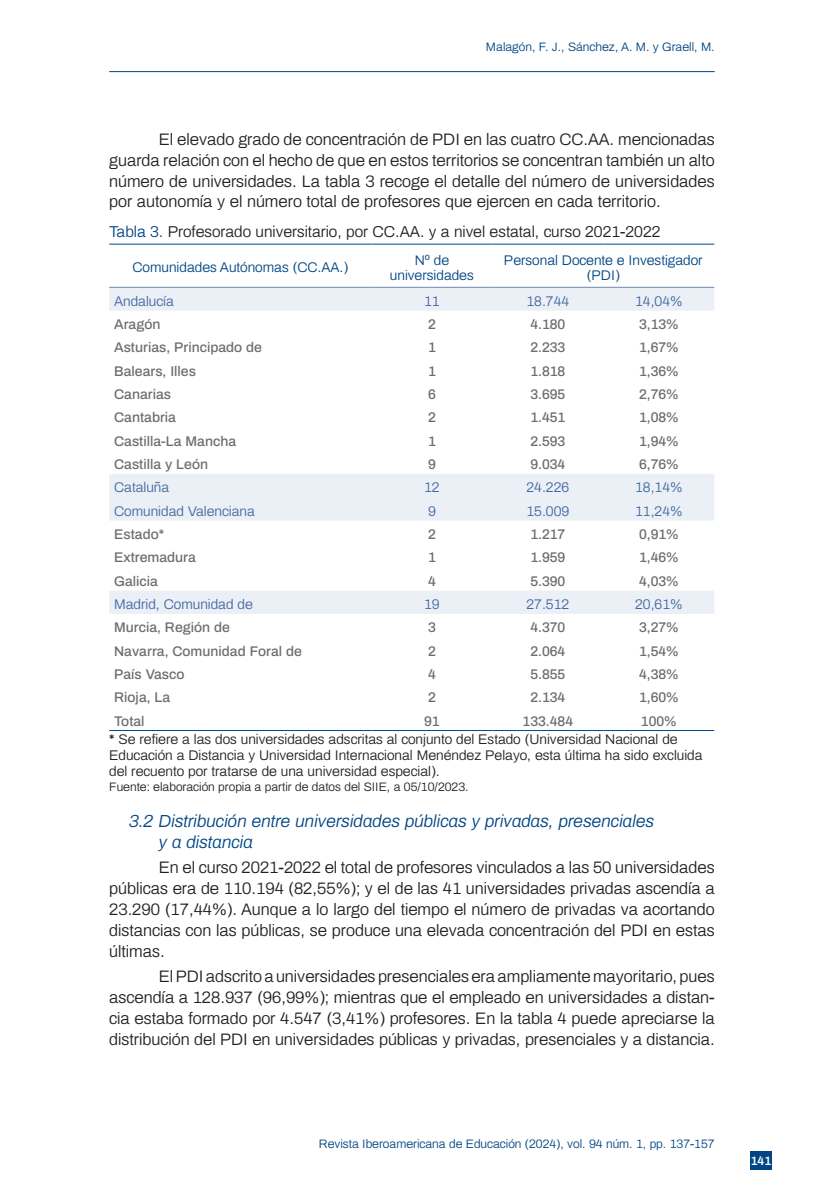
<style>
.page{position:relative;width:819px;height:1191px;background:#fff}
.page>*{position:absolute;margin:0;border:0;box-sizing:border-box;transform-origin:0 0}
.t1{font:italic 300 17.5px/21px "Archivo";color:#004684}
.RIE_Texto{font:300 16.62px/20.8px "Archivo";color:#231f20;text-align:justify}
.RIE_TítuloTabla_2{font:300 15.75px "Archivo";color:#231f20}
.RIE_TablaTexto{font:500 14px "Archivo";color:#6c6d70}
.RIE_Tabla{font:300 14px/15.8px "Archivo";color:#231f20}
.RIE_TablaTexto-2{font:300 14px "Archivo";color:#4269a0}
.RIE_TablaTextoCabecera{font:300 14px/15.8px "Archivo";color:#004684;text-align:center}
.t2{font:300 12.25px "Archivo";color:#004684}
.RIE_Fuente{font:300 12.25px "Archivo";color:#231f20}
.t3{font:600 12.25px "Archivo";color:#fff}
.s1{color:#004684}
</style>
<div class="page">
<hr style="left:109px;top:71px;width:605px;height:1px;background:#004684">
<svg style="left:109px;top:288px;width:605px;height:326px"></svg>
<hr style="left:109px;top:244px;width:262px;height:1px;background:#004684">
<hr style="left:371px;top:244px;width:121px;height:1px;background:#004684">
<hr style="left:492px;top:244px;width:111px;height:1px;background:#004684">
<hr style="left:603px;top:244px;width:111px;height:1px;background:#004684">
<hr style="left:109px;top:730px;width:262px;height:1px;background:#004684">
<hr style="left:371px;top:730px;width:121px;height:1px;background:#004684">
<hr style="left:492px;top:730px;width:111px;height:1px;background:#004684">
<hr style="left:603px;top:730px;width:111px;height:1px;background:#004684">
<hr style="left:109px;top:287px;width:262px;height:1px;background:#7089b6">
<hr style="left:371px;top:287px;width:121px;height:1px;background:#7089b6">
<hr style="left:492px;top:287px;width:111px;height:1px;background:#7089b6">
<hr style="left:603px;top:287px;width:111px;height:1px;background:#7089b6">
<div style="left:750px;top:1151px;width:21px;height:19px;background:#004684"></div>
<p class="t2" style="left:486px;top:38px;width:230px">Malagón, F. J., Sánchez, A. M. y Graell, M.</p>
<p class="RIE_Texto" style="left:109px;top:128px;width:607px;text-indent:50px">El elevado grado de concentración de PDI en las cuatro CC.AA. mencionadas guarda relación con el hecho de que en estos territorios se concentran también un alto número de universidades. La tabla 3 recoge el detalle del número de universidades por autonomía y el número total de profesores que ejercen en cada territorio.</p>
<p class="RIE_TítuloTabla_2" style="left:109px;top:220px;width:553px"><span class="s1">Tabla 3.</span> Profesorado universitario, por CC.AA. y a nivel estatal, curso 2021-2022</p>
<p class="RIE_TablaTextoCabecera" style="left:132px;top:259px;width:217px">Comunidades Autónomas (CC.AA.)</p>
<p class="RIE_TablaTextoCabecera" style="left:390px;top:251px;width:85px">Nº de universidades</p>
<p class="RIE_TablaTextoCabecera" style="left:504px;top:251px;width:200px">Personal Docente e Investigador (PDI)</p>
<p class="RIE_TablaTexto-2" style="left:114px;top:290px;width:61px">Andalucía</p>
<p class="RIE_TablaTexto-2" style="left:424px;top:290px;width:17px">11</p>
<p class="RIE_TablaTexto-2" style="left:526px;top:290px;width:44px">18.744</p>
<p class="RIE_TablaTexto-2" style="left:635px;top:290px;width:49px">14,04%</p>
<p class="RIE_TablaTexto" style="left:114px;top:314px;width:48px">Aragón</p>
<p class="RIE_TablaTexto" style="left:428px;top:314px;width:9px">2</p>
<p class="RIE_TablaTexto" style="left:530px;top:314px;width:37px">4.180</p>
<p class="RIE_TablaTexto" style="left:639px;top:314px;width:41px">3,13%</p>
<p class="RIE_TablaTexto" style="left:114px;top:337px;width:149px">Asturias, Principado de</p>
<p class="RIE_TablaTexto" style="left:428px;top:337px;width:9px">1</p>
<p class="RIE_TablaTexto" style="left:530px;top:337px;width:37px">2.233</p>
<p class="RIE_TablaTexto" style="left:639px;top:337px;width:41px">1,67%</p>
<p class="RIE_TablaTexto" style="left:114px;top:360px;width:83px">Balears, Illes</p>
<p class="RIE_TablaTexto" style="left:428px;top:360px;width:9px">1</p>
<p class="RIE_TablaTexto" style="left:530px;top:360px;width:37px">1.818</p>
<p class="RIE_TablaTexto" style="left:639px;top:360px;width:41px">1,36%</p>
<p class="RIE_TablaTexto" style="left:114px;top:384px;width:58px">Canarias</p>
<p class="RIE_TablaTexto" style="left:428px;top:384px;width:9px">6</p>
<p class="RIE_TablaTexto" style="left:530px;top:384px;width:37px">3.695</p>
<p class="RIE_TablaTexto" style="left:639px;top:384px;width:41px">2,76%</p>
<p class="RIE_TablaTexto" style="left:114px;top:407px;width:63px">Cantabria</p>
<p class="RIE_TablaTexto" style="left:428px;top:407px;width:9px">2</p>
<p class="RIE_TablaTexto" style="left:530px;top:407px;width:37px">1.451</p>
<p class="RIE_TablaTexto" style="left:639px;top:407px;width:41px">1,08%</p>
<p class="RIE_TablaTexto" style="left:114px;top:430px;width:123px">Castilla-La Mancha</p>
<p class="RIE_TablaTexto" style="left:428px;top:430px;width:9px">1</p>
<p class="RIE_TablaTexto" style="left:530px;top:430px;width:37px">2.593</p>
<p class="RIE_TablaTexto" style="left:639px;top:430px;width:41px">1,94%</p>
<p class="RIE_TablaTexto" style="left:114px;top:454px;width:95px">Castilla y León</p>
<p class="RIE_TablaTexto" style="left:428px;top:454px;width:9px">9</p>
<p class="RIE_TablaTexto" style="left:530px;top:454px;width:37px">9.034</p>
<p class="RIE_TablaTexto" style="left:639px;top:454px;width:41px">6,76%</p>
<p class="RIE_TablaTexto-2" style="left:114px;top:477px;width:57px">Cataluña</p>
<p class="RIE_TablaTexto-2" style="left:424px;top:477px;width:17px">12</p>
<p class="RIE_TablaTexto-2" style="left:526px;top:477px;width:44px">24.226</p>
<p class="RIE_TablaTexto-2" style="left:635px;top:477px;width:49px">18,14%</p>
<p class="RIE_TablaTexto-2" style="left:114px;top:500px;width:142px">Comunidad Valenciana</p>
<p class="RIE_TablaTexto-2" style="left:428px;top:500px;width:9px">9</p>
<p class="RIE_TablaTexto-2" style="left:526px;top:500px;width:44px">15.009</p>
<p class="RIE_TablaTexto-2" style="left:635px;top:500px;width:49px">11,24%</p>
<p class="RIE_TablaTexto" style="left:114px;top:524px;width:51px">Estado*</p>
<p class="RIE_TablaTexto" style="left:428px;top:524px;width:9px">2</p>
<p class="RIE_TablaTexto" style="left:530px;top:524px;width:37px">1.217</p>
<p class="RIE_TablaTexto" style="left:639px;top:524px;width:41px">0,91%</p>
<p class="RIE_TablaTexto" style="left:114px;top:547px;width:83px">Extremadura</p>
<p class="RIE_TablaTexto" style="left:428px;top:547px;width:9px">1</p>
<p class="RIE_TablaTexto" style="left:530px;top:547px;width:37px">1.959</p>
<p class="RIE_TablaTexto" style="left:639px;top:547px;width:41px">1,46%</p>
<p class="RIE_TablaTexto" style="left:114px;top:570px;width:45px">Galicia</p>
<p class="RIE_TablaTexto" style="left:428px;top:570px;width:9px">4</p>
<p class="RIE_TablaTexto" style="left:530px;top:570px;width:37px">5.390</p>
<p class="RIE_TablaTexto" style="left:639px;top:570px;width:41px">4,03%</p>
<p class="RIE_TablaTexto-2" style="left:114px;top:594px;width:140px">Madrid, Comunidad de</p>
<p class="RIE_TablaTexto-2" style="left:424px;top:594px;width:17px">19</p>
<p class="RIE_TablaTexto-2" style="left:526px;top:594px;width:44px">27.512</p>
<p class="RIE_TablaTexto-2" style="left:635px;top:594px;width:49px">20,61%</p>
<p class="RIE_TablaTexto" style="left:114px;top:617px;width:117px">Murcia, Región de</p>
<p class="RIE_TablaTexto" style="left:428px;top:617px;width:9px">3</p>
<p class="RIE_TablaTexto" style="left:530px;top:617px;width:37px">4.370</p>
<p class="RIE_TablaTexto" style="left:639px;top:617px;width:41px">3,27%</p>
<p class="RIE_TablaTexto" style="left:114px;top:640px;width:189px">Navarra, Comunidad Foral de</p>
<p class="RIE_TablaTexto" style="left:428px;top:640px;width:9px">2</p>
<p class="RIE_TablaTexto" style="left:530px;top:640px;width:37px">2.064</p>
<p class="RIE_TablaTexto" style="left:639px;top:640px;width:41px">1,54%</p>
<p class="RIE_TablaTexto" style="left:114px;top:664px;width:72px">País Vasco</p>
<p class="RIE_TablaTexto" style="left:428px;top:664px;width:9px">4</p>
<p class="RIE_TablaTexto" style="left:530px;top:664px;width:37px">5.855</p>
<p class="RIE_TablaTexto" style="left:639px;top:664px;width:41px">4,38%</p>
<p class="RIE_TablaTexto" style="left:114px;top:687px;width:58px">Rioja, La</p>
<p class="RIE_TablaTexto" style="left:428px;top:687px;width:9px">2</p>
<p class="RIE_TablaTexto" style="left:530px;top:687px;width:37px">2.134</p>
<p class="RIE_TablaTexto" style="left:639px;top:687px;width:41px">1,60%</p>
<p class="RIE_TablaTexto" style="left:114px;top:710px;width:32px">Total</p>
<p class="RIE_TablaTexto" style="left:424px;top:710px;width:17px">91</p>
<p class="RIE_TablaTexto" style="left:522px;top:710px;width:52px">133.484</p>
<p class="RIE_TablaTexto" style="left:641px;top:710px;width:37px">100%</p>
<p class="RIE_Tabla" style="left:109px;top:731px;width:595px">* Se refiere a las dos universidades adscritas al conjunto del Estado (Universidad Nacional de<br>Educación a Distancia y Universidad Internacional Menéndez Pelayo, esta última ha sido excluida del recuento por tratarse de una universidad especial).</p>
<p class="RIE_Fuente" style="left:109px;top:777px;width:361px">Fuente: elaboración propia a partir de datos del SIIE, a 05/10/2023.</p>
<p class="t1" style="left:159px;top:809px;width:497px;text-indent:-30px">3.2 Distribución entre universidades públicas y privadas, presenciales y a distancia</p>
<p class="RIE_Texto" style="left:109px;top:856px;width:607px;text-indent:50px">En el curso 2021-2022 el total de profesores vinculados a las 50 universidades públicas era de 110.194 (82,55%); y el de las 41 universidades privadas ascendía a 23.290 (17,44%). Aunque a lo largo del tiempo el número de privadas va acortando distancias con las públicas, se produce una elevada concentración del PDI en estas últimas.</p>
<p class="RIE_Texto" style="left:109px;top:965px;width:607px;text-indent:50px">El PDI adscrito a universidades presenciales era ampliamente mayoritario, pues ascendía a 128.937 (96,99%); mientras que el empleado en universidades a distan&shy;cia estaba formado por 4.547 (3,41%) profesores. En la tabla 4 puede apreciarse la distribución del PDI en universidades públicas y privadas, presenciales y a distancia.</p>
<p class="t2" style="left:319px;top:1135px;width:397px">Revista Iberoamericana de Educación (2024), vol. 94 núm. 1, pp. 137-157</p>
<p class="t3" style="left:750px;top:1152px;width:22px">141</p>
</div>
